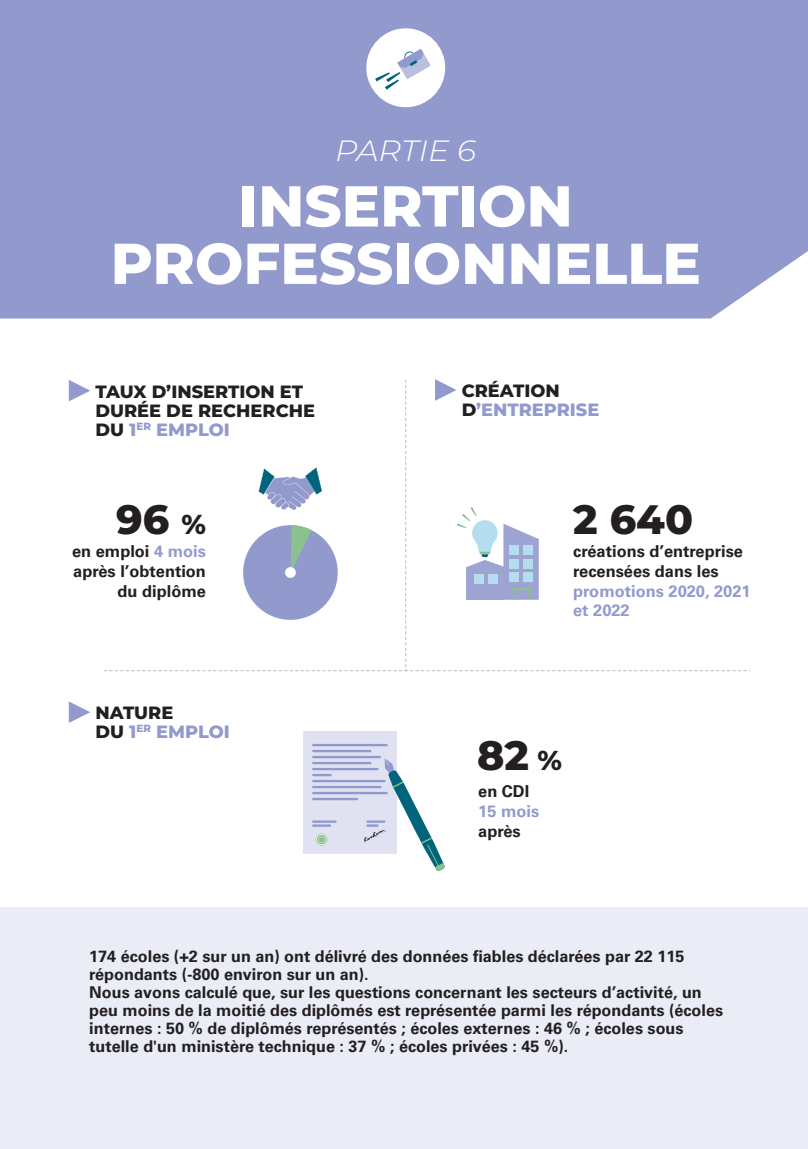
<style>
.page{position:relative;width:808px;height:1149px;background:#fff}
.page>*{position:absolute;margin:0;border:0;box-sizing:border-box;transform-origin:0 0}
.t1{font:800 57.45px/57.4px "Montserrat";color:#fff;text-align:center}
.t2{font:800 40.95px "Montserrat";color:#231f20}
.t3{font:italic 300 29.25px "Montserrat";color:#fff;scale:1.08 1}
.t4{font:800 17.7px/19.2px "Montserrat";color:#231f20}
.t5{font:800 17.7px/19.2px "Montserrat";color:#929acd}
.t6{font:16.35px/19.6px "Univers LT 65 Bd";color:#231f20}
.TC{font:16.2px/18px "Univers LT 65 Bd";color:#231f20}
.s1{color:#929acd}
.s2{font-size:27.3px}
.s3{color:#231f20}
</style>
<div class="page">
<div style="left:0;top:0;width:808px;height:318px;background:#929acd"></div>
<div style="left:366px;top:28px;width:79px;height:79px;background:#fff;border-radius:50%"></div>
<svg style="left:375px;top:49px;width:56px;height:41px"></svg>
<svg style="left:69px;top:380px;width:21px;height:21px"></svg>
<svg style="left:69px;top:701px;width:21px;height:21px"></svg>
<div style="left:303px;top:731px;width:93px;height:122px;background:#e0e2f1"></div>
<hr style="left:312px;top:743px;width:76px;height:3px;background:#929acd">
<hr style="left:312px;top:749px;width:59px;height:3px;background:#929acd">
<hr style="left:312px;top:755px;width:69px;height:3px;background:#929acd">
<hr style="left:312px;top:761px;width:59px;height:3px;background:#929acd">
<hr style="left:312px;top:767px;width:67px;height:3px;background:#929acd">
<hr style="left:312px;top:773px;width:20px;height:3px;background:#929acd">
<hr style="left:312px;top:779px;width:74px;height:3px;background:#929acd">
<hr style="left:312px;top:785px;width:70px;height:3px;background:#929acd">
<hr style="left:312px;top:791px;width:76px;height:3px;background:#929acd">
<hr style="left:312px;top:797px;width:46px;height:3px;background:#929acd">
<svg style="left:312px;top:824px;width:19px;height:2px"></svg>
<hr style="left:312px;top:820px;width:25px;height:2px;background:#929acd">
<svg style="left:315px;top:833px;width:13px;height:12px"></svg>
<svg style="left:364px;top:758px;width:81px;height:113px"></svg>
<svg style="left:104px;top:379px;width:646px;height:292px"></svg>
<div style="left:285px;top:567px;width:11px;height:10px;background:#fff;border-radius:50%"></div>
<div style="left:0;top:907px;width:808px;height:241px;background:#ebedf6"></div>
<p class="t3" style="left:335px;top:131px;width:132px">PARTIE 6</p>
<p class="t1" style="left:111px;top:174px;width:592px">INSERTION<br>PROFESSIONNELLE</p>
<p class="t4" style="left:95px;top:380px;width:221px">TAUX D’INSERTION ET<br>DURÉE DE RECHERCHE<br>DU <span class="s1">1</span><sup>ER</sup> <span class="s1">EMPLOI</span></p>
<p class="t2" style="left:116px;top:489px;width:91px">96 <span class="s2">%</span></p>
<p class="t6" style="left:72px;top:541px;width:135px;text-align:right">en emploi <span class="s1">4 mois </span>après l’obtention du diplôme</p>
<p class="t4" style="left:95px;top:702px;width:136px">NATURE<br>DU <span class="s1">1</span><sup>ER</sup> <span class="s1">EMPLOI</span></p>
<p class="t5" style="left:462px;top:380px;width:139px"><span class="s3">CRÉATION<br>D</span>’ENTREPRISE</p>
<p class="t2" style="left:573px;top:489px;width:121px">2 640</p>
<p class="t6" style="left:573px;top:541px;width:179px">créations d’entreprise recensées dans les <span class="s1">promotions 2020, 2021 et 2022</span></p>
<p class="t2" style="left:477px;top:725px;width:86px">82 <span class="s2">%</span></p>
<p class="t6" style="left:478px;top:781px;width:63px">en CDI<br><span class="s1">15 mois </span>après</p>
<p class="TC" style="left:89px;top:947px;width:596px">174 écoles (+2 sur un an) ont délivré des données fiables déclarées par 22 115 répondants (-800 environ sur un an).</p>
<p class="TC" style="left:89px;top:983px;width:635px">Nous avons calculé que, sur les questions concernant les secteurs d’activité, un peu moins de la moitié des diplômés est représentée parmi les répondants (écoles internes : 50 % de diplômés représentés ; écoles externes : 46 % ; écoles sous tutelle d'un ministère technique : 37 % ; écoles privées : 45 %).</p>
</div>
